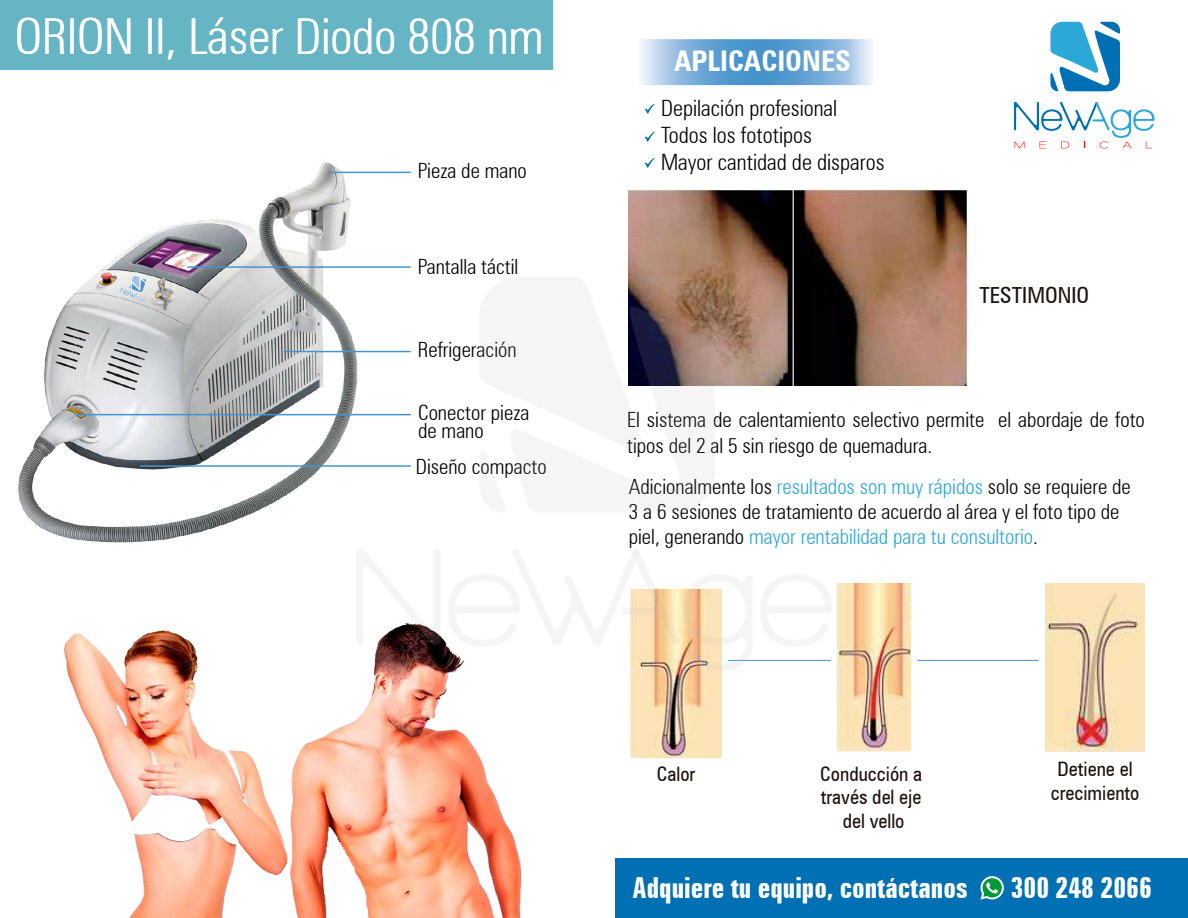
<style>
.page{position:relative;width:1188px;height:918px;background:#fff}
.page>*{position:absolute;margin:0;border:0;box-sizing:border-box;transform-origin:0 0}
.t1{font:300 condensed 49.5px "Zurich BT";color:#fff}
.t2{font:700 extra-condensed 29.1px "Zurich BT";color:#fff}
.t3{font:700 condensed 28.5px "Zurich BT";color:#fff}
.t4{font:300 condensed 22.5px/27px "Zurich BT";color:#000}
.t5{font:condensed 22.2px "Zurich BT";color:#1e120d}
.t6{font:300 condensed 21px/25.2px "Zurich BT";color:#000}
.t7{font:condensed 19.95px/23.4px "Zurich BT";color:#1e120d;text-align:center}
.s1{color:#2ca8d8}
</style>
<div class="page">
<img style="left:63px;top:630px;width:459px;height:288px">
<div style="left:147px;top:810px;width:21px;height:21px;background:#fff"></div>
<svg style="left:220px;top:817px;width:19px;height:27px"></svg>
<div style="left:0;top:0;width:552px;height:69px;background:#65b5c5"></div>
<svg style="left:645px;top:104px;width:10px;height:10px"></svg>
<svg style="left:645px;top:132px;width:10px;height:10px"></svg>
<svg style="left:645px;top:158px;width:10px;height:10px"></svg>
<svg style="left:640px;top:39px;width:232px;height:46px;background:#7db1db"></svg>
<img style="left:1045px;top:584px;width:100px;height:168px">
<img style="left:630px;top:670px;width:92px;height:87px">
<img style="left:837px;top:583px;width:73px;height:169px">
<hr style="left:728px;top:660px;width:103px;height:1px;background:#4694cd">
<hr style="left:917px;top:660px;width:122px;height:1px;background:#4694cd">
<img style="left:629px;top:190px;width:339px;height:196px">
<svg style="left:1050px;top:22px;width:70px;height:69px"></svg>
<svg style="left:1014px;top:102px;width:141px;height:46px"></svg>
<div style="left:615px;top:858px;width:573px;height:60px;background:#0070b4"></div>
<svg style="left:981px;top:876px;width:23px;height:24px"></svg>
<img style="left:18px;top:162px;width:373px;height:381px">
<svg style="left:120px;top:276px;width:26px;height:26px"></svg>
<hr style="left:187px;top:266px;width:224px;height:2px;background:#4694cd">
<hr style="left:329px;top:172px;width:82px;height:1px;background:#4694cd">
<hr style="left:284px;top:351px;width:127px;height:1px;background:#4694cd">
<hr style="left:74px;top:414px;width:337px;height:1px;background:#4694cd">
<hr style="left:140px;top:465px;width:271px;height:2px;background:#4694cd">
<svg style="left:628px;top:277px;width:87px;height:109px;background:#6b5453"></svg>
<svg style="left:356px;top:622px;width:85px;height:23px"></svg>
<svg style="left:448px;top:549px;width:305px;height:121px"></svg>
<h1 class="t1" style="left:15px;top:6px;width:530px">ORION II, Láser Diodo 808 nm</h1>
<p class="t6" style="left:418px;top:157px;width:111px">Pieza de mano</p>
<p class="t6" style="left:418px;top:254px;width:102px">Pantalla táctil</p>
<p class="t6" style="left:418px;top:337px;width:100px">Refrigeración</p>
<p class="t6" style="left:418px;top:404px;width:113px;line-height:18px">Conector pieza de mano</p>
<p class="t6" style="left:416px;top:454px;width:133px">Diseño compacto</p>
<h3 class="t3" style="left:674px;top:44px;width:178px">APLICACIONES</h3>
<p class="t4" style="left:661px;top:95px;width:225px">Depilación profesional<br>Todos los fototipos<br>Mayor cantidad de disparos</p>
<p class="t5" style="left:980px;top:281px;width:111px">TESTIMONIO</p>
<p class="t6" style="left:627px;top:407px;width:519px">El sistema de calentamiento selectivo permite el abordaje de foto tipos del 2 al 5 sin riesgo de quemadura.</p>
<p class="t6" style="left:629px;top:474px;width:504px">Adicionalmente los <span class="s1">resultados son muy rápidos</span> solo se requiere de<br>3 a 6 sesiones de tratamiento de acuerdo al área y el foto tipo de piel, generando <span class="s1">mayor rentabilidad para tu consultorio</span>.</p>
<p class="t7" style="left:657px;top:762px;width:40px">Calor</p>
<p class="t7" style="left:820px;top:762px;width:104px">Conducción a través del eje del vello</p>
<p class="t7" style="left:1051px;top:757px;width:90px">Detiene el crecimiento</p>
<h2 class="t2" style="left:633px;top:871px;width:337px">Adquiere tu equipo, contáctanos</h2>
<h2 class="t2" style="left:1011px;top:871px;width:143px">300 248 2066</h2>
</div>
